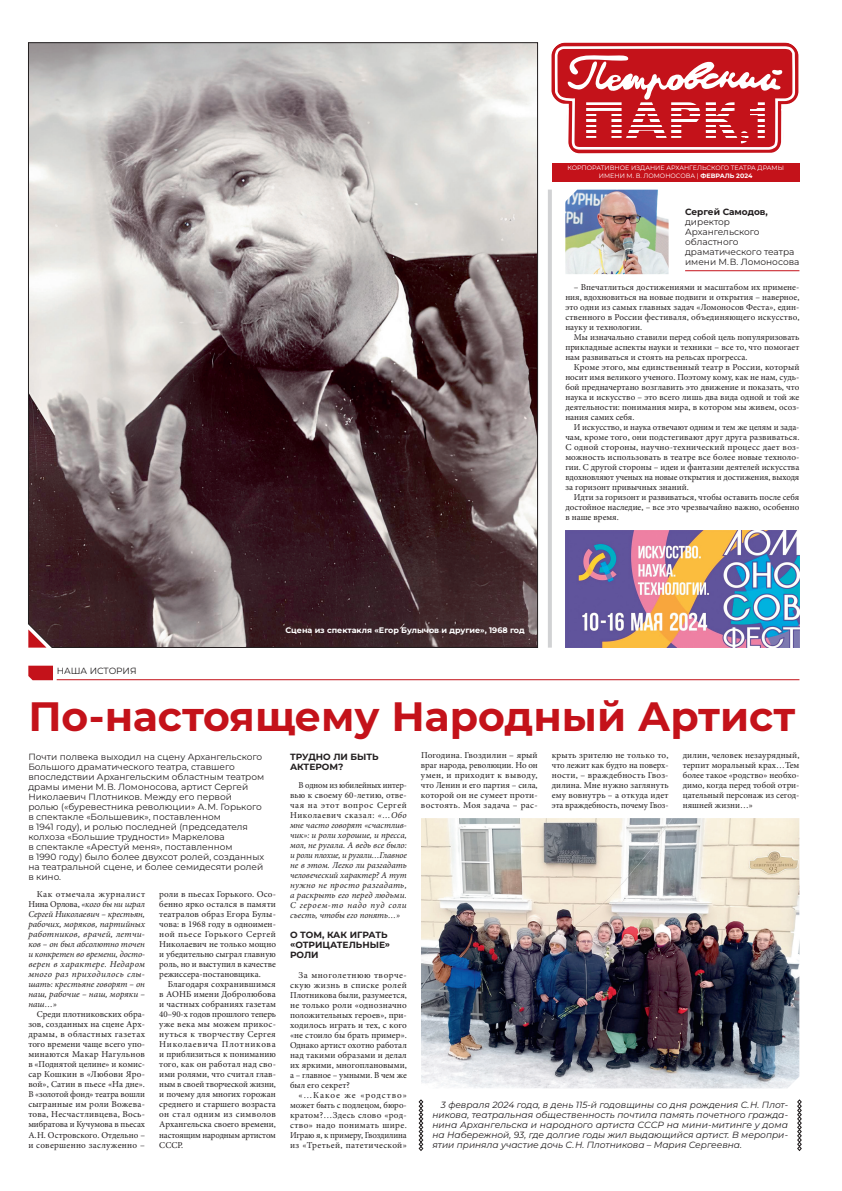
<style>
.page{position:relative;width:842px;height:1191px;background:#fff}
.page>*{position:absolute;margin:0;border:0;box-sizing:border-box;transform-origin:0 0}
.t1{font:700 41px "Montserrat";color:#c4121a}
.t2{font:9px/10px "Minion Pro";color:#231f20;text-align:justify}
.t3{font:italic 9px/10px "Minion Pro";letter-spacing:.005em;color:#231f20;text-align:justify}
.t4{font:9px/10px "Montserrat";color:#231f20}
.t5{font:italic 9px/10px "Montserrat";color:#231f20;text-align:justify}
.t6{font:700 9px/10px "Montserrat";color:#231f20}
.t7{font:700 8px "Montserrat";color:#fff}
.t8{font:6.3px/7.3px "Montserrat";color:#fff;text-align:center}
.s1{font-weight:700}
.s2{font-style:normal}
</style>
<div class="page">
<svg style="left:28px;top:42px;width:510px;height:606px;background:#8e8081"></svg>
<svg style="left:28px;top:629px;width:18px;height:18px"></svg>
<svg style="left:551px;top:42px;width:248px;height:112px"></svg>
<hr style="left:585px;top:105px;width:180px;height:3px;background:#c4121a">
<hr style="left:585px;top:111px;width:180px;height:2px;background:#c4121a">
<hr style="left:585px;top:116px;width:180px;height:3px;background:#c4121a">
<hr style="left:585px;top:122px;width:180px;height:2px;background:#c4121a">
<hr style="left:585px;top:128px;width:180px;height:2px;background:#c4121a">
<hr style="left:585px;top:133px;width:180px;height:2px;background:#c4121a">
<hr style="left:585px;top:139px;width:180px;height:2px;background:#c4121a">
<hr style="left:57px;top:679px;width:742px;height:1px;background:#c4121a">
<svg style="left:28px;top:665px;width:25px;height:15px"></svg>
<div style="left:552px;top:163px;width:247px;height:18px;background:#c4121a"></div>
<hr style="left:548px;top:190px;width:4px;height:457px;background:#d1d2d4">
<img style="left:421px;top:818px;width:378px;height:270px">
<img style="left:565px;top:190px;width:104px;height:84px">
<img style="left:565px;top:530px;width:234px;height:117px">
<hr style="left:685px;top:270px;width:114px;height:1px;background:#c4121a">
<svg style="left:419px;top:1099px;width:4px;height:52px"></svg>
<svg style="left:797px;top:1099px;width:5px;height:52px"></svg>
<p class="t8" style="left:567px;top:164px;width:218px">КОРПОРАТИВНОЕ ИЗДАНИЕ АРХАНГЕЛЬСКОГО ТЕАТРА ДРАМЫ<br>ИМЕНИ М. В. ЛОМОНОСОВА | <span class="s1">ФЕВРАЛЬ 2024</span></p>
<p class="t6" style="left:685px;top:207px;width:84px">Сергей Самодов,</p>
<p class="t4" style="left:685px;top:217px;width:116px">директор<br>Архангельского областного драматического театра имени М. В. Ломоносова</p>
<p class="t4" style="left:57px;top:666px;width:81px">НАША ИСТОРИЯ</p>
<p class="t2" style="left:565px;top:282px;width:236px;text-indent:9px">– Впечатлиться достижениями и масштабом их примене&shy;ния, вдохновиться на новые подвиги и открытия – наверное, это одни из самых главных задач «Ломоносов Феста», един&shy;ственного в России фестиваля, объединяющего искусство, науку и технологии.</p>
<p class="t2" style="left:565px;top:332px;width:236px;text-indent:9px">Мы изначально ставили перед собой цель популяризовать прикладные аспекты науки и техники – все то, что помогает нам развиваться и стоять на рельсах прогресса.</p>
<p class="t2" style="left:565px;top:362px;width:236px;text-indent:9px">Кроме этого, мы единственный театр в России, который носит имя великого ученого. Поэтому кому, как не нам, судь&shy;бой предначертано возглавить это движение и показать, что наука и искусство – это всего лишь два вида одной и той же деятельности: понимания мира, в котором мы живем, осоз&shy;нания самих себя.</p>
<p class="t2" style="left:565px;top:422px;width:236px;text-indent:9px">И искусство, и наука отвечают одним и тем же целям и зада&shy;чам, кроме того, они подстегивают друг друга развиваться.<br>С одной стороны, научно-технический процесс дает воз&shy;можность использовать в театре все более новые техноло&shy;гии. С другой стороны – идеи и фантазии деятелей искусства вдохновляют ученых на новые открытия и достижения, выходя за горизонт привычных знаний.</p>
<p class="t2" style="left:565px;top:492px;width:236px;text-indent:9px">Идти за горизонт и развиваться, чтобы оставить после себя достойное наследие, – все это чрезвычайно важно, особенно в наше время.</p>
<p class="t7" style="left:285px;top:625px;width:241px">Сцена из спектакля «Егор Булычов и другие», 1968 год</p>
<h1 class="t1" style="left:28px;top:689px;width:768px">По-настоящему Народный Артист</h1>
<p class="t4" style="left:28px;top:751px;width:237px">Почти полвека выходил на сцену Архангельского Большого драматического театра, ставшего впоследствии Архангельским областным театром драмы имени М. В. Ломоносова, артист Сергей Николаевич Плотников. Между его первой ролью («буревестника революции» А. М. Горького в спектакле «Большевик», поставленном<br>в 1941 году), и ролью последней (председателя колхоза «Большие трудности» Маркелова<br>в спектакле «Арестуй меня», поставленном<br>в 1990 году) было более двухсот ролей, созданных на театральной сцене, и более семидесяти ролей в кино.</p>
<p class="t3" style="left:28px;top:889px;width:118px;text-indent:9px"><span class="s2">Как отмечала журналист Нина Орлова,</span> «кого бы ни играл Сергей Николаевич – крестьян, рабочих, моряков, партийных работников, врачей, летчи&shy;ков – он был абсолютно точен и конкретен во времени, досто&shy;верен в характере. Недаром много раз приходилось слы&shy;шать: крестьяне говорят – он наш, рабочие – наш, моряки – наш…»</p>
<p class="t2" style="left:28px;top:1009px;width:118px;text-indent:9px">Среди плотниковских обра&shy;зов, созданных на сцене Арх&shy;драмы, в областных газетах того времени чаще всего упо&shy;минаются Макар Нагульнов в «Поднятой целине» и комис&shy;сар Кошкин в «Любови Яро&shy;вой», Сатин в пьесе «На дне».<br>В «золотой фонд» театра вошли сыгранные им роли Вожева&shy;това, Несчастливцева, Вось&shy;мибратова и Кучумова в пьесах А.Н. Островского. Отдельно – и совершенно заслуженно –</p>
<p class="t2" style="left:421px;top:749px;width:118px">Погодина. Гвоздилин – ярый враг народа, революции. Но он умен, и приходит к выводу, что Ленин и его партия – сила, которой он не сумеет проти&shy;востоять. Моя задача – рас-</p>
<p class="t2" style="left:552px;top:749px;width:118px">крыть зрителю не только то, что лежит как будто на поверх&shy;ности, – враждебность Гвоз&shy;дилина. Мне нужно заглянуть ему вовнутрь – а откуда идет эта враждебность, почему Гвоз-</p>
<p class="t2" style="left:683px;top:749px;width:118px">дилин, человек незаурядный, терпит моральный крах…Тем более такое «родство» необхо&shy;димо, когда перед тобой отри&shy;цательный персонаж из сегод&shy;няшней жизни…»</p>
<p class="t6" style="left:290px;top:751px;width:90px">ТРУДНО ЛИ БЫТЬ<br>АКТЕРОМ?</p>
<p class="t3" style="left:290px;top:780px;width:118px;text-indent:9px"><span class="s2">В одном из юбилейных интер&shy;вью к своему 60‑летию, отве&shy;чая на этот вопрос Сергей Николаевич сказал:</span> «…Обо мне часто говорят «счастлив&shy;чик»: и роли хорошие, и пресса, мол, не ругала. А ведь все было: и роли плохие, и ругали…Главное не в этом. Легко ли разгадать человеческий характер? А тут нужно не просто разгадать, а раскрыть его перед людьми.<br>С героем-то надо пуд соли съесть, чтобы его понять…»</p>
<p class="t6" style="left:290px;top:929px;width:102px">О ТОМ, КАК ИГРАТЬ «ОТРИЦАТЕЛЬНЫЕ»<br>РОЛИ</p>
<p class="t2" style="left:290px;top:969px;width:118px;text-indent:9px">За многолетнюю творче&shy;скую жизнь в списке ролей Плотникова были, разумеется, не только роли «однозначно положительных героев», при&shy;ходилось играть и тех, с кого «не стоило бы брать пример».<br>Однако артист охотно работал над такими образами и делал их яркими, многоплановыми, а – главное – умными. В чем же был его секрет?</p>
<p class="t2" style="left:290px;top:1089px;width:118px;text-indent:9px">«…Какое же «родство» может быть с подлецом, бюро&shy;кратом?…Здесь слово «род&shy;ство» надо понимать шире.<br>Играю я, к примеру, Гвоздилина из «Третьей, патетической»</p>
<p class="t2" style="left:159px;top:889px;width:118px">роли в пьесах Горького. Осо&shy;бенно ярко остался в памяти театралов образ Егора Булы&shy;чова: в 1968 году в одноимен&shy;ной пьесе Горького Сергей Николаевич не только мощно и убедительно сыграл главную роль, но и выступил в качестве режиссера-постановщика.</p>
<p class="t2" style="left:159px;top:979px;width:118px;text-indent:9px">Благодаря сохранившимся в АОНБ имени Добролюбова и частных собраниях газетам 40–90‑х годов прошлого теперь уже века мы можем прикос&shy;нуться к творчеству Сергея Николаевича Плотникова и приблизиться к пониманию того, как он работал над сво&shy;ими ролями, что считал глав&shy;ным в своей творческой жизни, и почему для многих горожан среднего и старшего возраста он стал одним из символов Архангельска своего времени, настоящим народным артистом СССР.</p>
<p class="t5" style="left:432px;top:1100px;width:357px;text-indent:9px">3 февраля 2024 года, в день 115‑й годовщины со дня рождения С. Н. Плот‑ никова, театральная общественность почтила память почетного гражда‑ нина Архангельска и народного артиста СССР на мини-митинге у дома на Набережной, 93, где долгие годы жил выдающийся артист. В меропри‑ ятии приняла участие дочь С. Н. Плотникова – Мария Сергеевна.</p>
</div>
